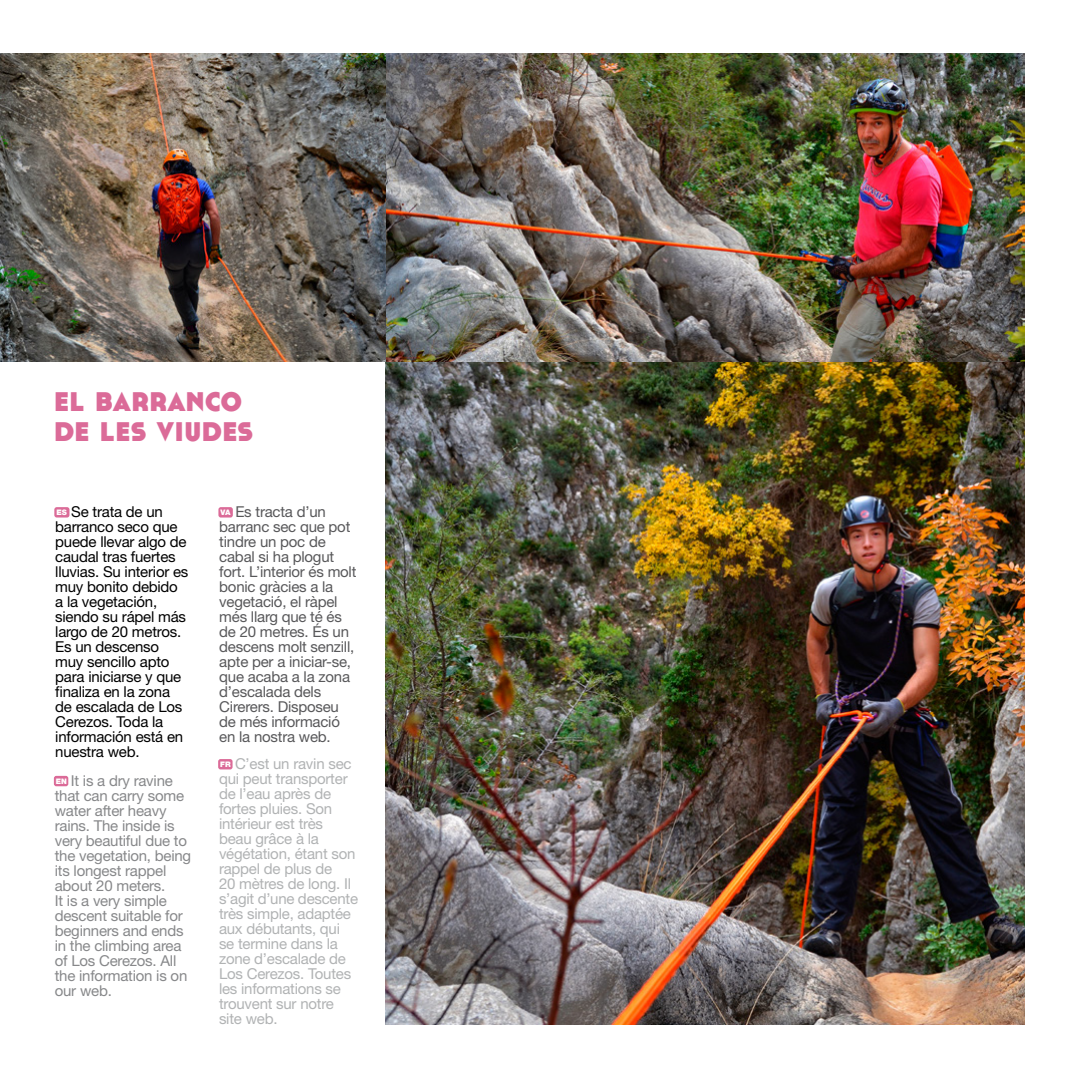
<style>
.page{position:relative;width:1078px;height:1078px;background:#fff}
.page>*{position:absolute;margin:0;border:0;box-sizing:border-box;transform-origin:0 0}
.t1{font:700 40px/30px "Cassannet";color:#db6b98}
.t2{font:15px/15px "Helvetica Neue LT Std";letter-spacing:-.015em;color:#b1b3b4}
.t3{font:15px/15px "Helvetica Neue LT Std";letter-spacing:-.015em;color:#000}
.t4{font:15px/15px "Helvetica Neue LT Std";letter-spacing:-.015em;color:#58585a}
.t5{font:15px/15px "Helvetica Neue LT Std";letter-spacing:-.015em;color:#87888a}
.t6{font:900 7.6px "Helvetica Neue LT";color:#fff}
</style>
<div class="page">
<img style="left:385px;top:54px;width:638px;height:969px">
<img style="left:0;top:54px;width:385px;height:308px">
<div style="left:54px;top:507px;width:15px;height:10px;background:#db6b98;border-radius:2px"></div>
<div style="left:218px;top:507px;width:15px;height:10px;background:#db6b98;border-radius:2px"></div>
<div style="left:54px;top:775px;width:14px;height:11px;background:#db6b98;border-radius:2px"></div>
<div style="left:218px;top:758px;width:14px;height:11px;background:#db6b98;border-radius:2px"></div>
<h1 class="t1" style="left:54px;top:381px;width:201px">el barranco de les viudes</h1>
<p class="t3" style="left:55px;top:503px;width:135px;text-indent:16px">Se trata de un barranco seco que puede llevar algo de caudal tras fuertes lluvias. Su interior es muy bonito debido a la vegetación, siendo su rápel más largo de 20 metros.<br>Es un descenso muy sencillo apto para iniciarse y que finaliza en la zona de escalada de Los<br>Cerezos. Toda la información está en nuestra web.</p>
<p class="t6" style="left:56px;top:508px;width:12px">ES</p>
<p class="t4" style="left:219px;top:503px;width:139px;text-indent:16px">Es tracta d’un barranc sec que pot tindre un poc de cabal si ha plogut fort. L’interior és molt bonic gràcies a la vegetació, el ràpel més llarg que té és de 20 metres. És un descens molt senzill, apte per a iniciar-se, que acaba a la zona d’escalada dels<br>Cirerers. Disposeu de més informació en la nostra web.</p>
<p class="t6" style="left:220px;top:508px;width:11px">VA</p>
<p class="t2" style="left:219px;top:755px;width:141px;text-indent:16px">C’est un ravin sec qui peut transporter de l’eau après de fortes pluies. Son intérieur est très beau grâce à la végétation, étant son rappel de plus de<br>20 mètres de long. Il s’agit d’une descente très simple, adaptée aux débutants, qui se termine dans la zone d’escalade de<br>Los Cerezos. Toutes les informations se trouvent sur notre site web.</p>
<p class="t6" style="left:220px;top:760px;width:12px">FR</p>
<p class="t5" style="left:55px;top:772px;width:138px;text-indent:16px">It is a dry ravine that can carry some water after heavy rains. The inside is very beautiful due to the vegetation, being its longest rappel about 20 meters.<br>It is a very simple descent suitable for beginners and ends in the climbing area of Los Cerezos. All the information is on our web.</p>
<p class="t6" style="left:56px;top:776px;width:13px">EN</p>
</div>
